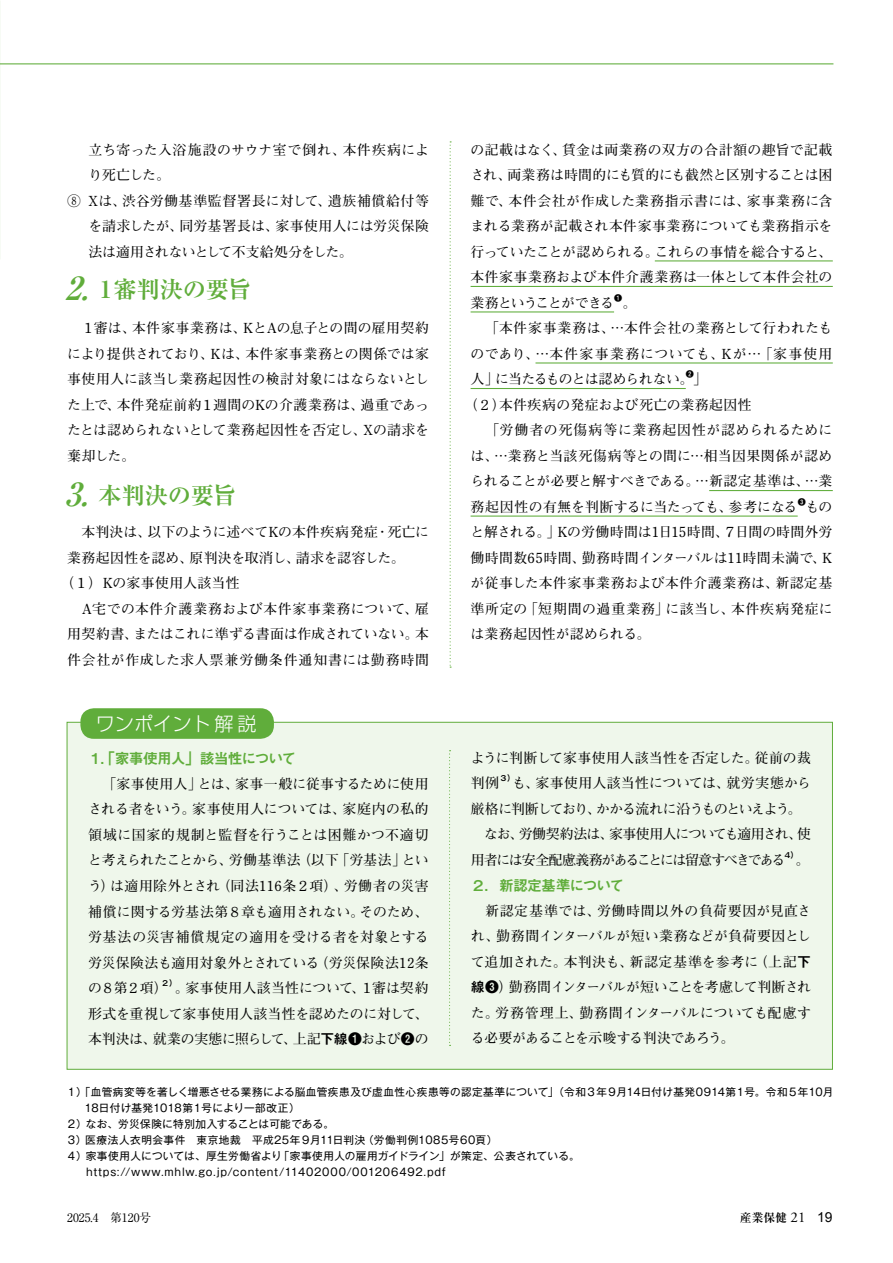
<style>
.page{position:relative;width:893px;height:1263px;background:#fff}
.page>*{position:absolute;margin:0;border:0;box-sizing:border-box;transform-origin:0 0}
.t1{font:700 23.4px "Ryumin Pro";letter-spacing:-.02em;color:#60ad3b}
.t2{font:300 19.2px "Shin Go Pro";color:#fff}
.t3{font:14.85px "Midashi Go Pro MB31";letter-spacing:-.06em;color:#60ad3b}
.t4{font:700 13.8px/25.5px "Futo Min A101 Pr 6";letter-spacing:.01em;color:#000;text-align:justify}
.t5{font:700 13.8px/25.5px "Futo Min A101 Pr 6";letter-spacing:-.055em;color:#000}
.t6{font:700 13.8px "Futo Min A101 Pr 6";letter-spacing:-.01em;color:#000}
.t7{font:700 13.8px "Futo Min A101 Pr 6";letter-spacing:.045em;color:#000}
.t8{font:700 13.8px "Futo Min A101 Pr 6";letter-spacing:.035em;color:#000}
.t9{font:700 13.8px "Futo Min A101 Pr 6";letter-spacing:.065em;color:#000}
.t10{font:700 13.8px "Futo Min A101 Pr 6";letter-spacing:.03em;color:#000}
.t11{font:700 13.8px "Futo Min A101 Pr 6";letter-spacing:-.03em;color:#000}
.t12{font:11.7px "Ryumin Pr 6 N";color:#000}
.t13{font:700 11.7px "Ryumin Pro";color:#000}
.t14{font:10.65px "Gothic MB101 Pro";letter-spacing:.03em;color:#000}
.t15{font:10.65px "Gothic MB101 Pro";letter-spacing:.07em;color:#000}
.t16{font:10.65px "Gothic MB101 Pro";letter-spacing:.05em;color:#000}
.t17{font:10.65px "Gothic MB101 Pro";letter-spacing:.01em;color:#000}
.t18{font:8.1px "Midashi Go Pro MB31";color:#000}
.s1{font-style:italic;font-size:31.95px}
.s2{font-family:"Midashi Go Pro MB31";font-weight:400}
.s3{font-family:"Adobe Garamond Pro";font-weight:400;font-size:14.85px}
.s4{font-family:"Arial";font-weight:400;font-size:13.8px}
</style>
<div class="page">
<hr style="left:655px;top:260px;width:178px;height:1px;background:#60ad3b">
<hr style="left:471px;top:286px;width:362px;height:1px;background:#60ad3b">
<hr style="left:471px;top:311px;width:143px;height:1px;background:#60ad3b">
<hr style="left:535px;top:362px;width:298px;height:1px;background:#60ad3b">
<hr style="left:471px;top:388px;width:215px;height:1px;background:#60ad3b">
<hr style="left:709px;top:490px;width:124px;height:1px;background:#60ad3b">
<hr style="left:471px;top:515px;width:327px;height:2px;background:#60ad3b">
<hr style="left:0;top:63px;width:833px;height:1px;background:#60ad3b">
<svg style="left:450px;top:141px;width:1px;height:527px"></svg>
<div style="left:67px;top:722px;width:766px;height:348px;background:#eff7eb;border:1px solid #60ad3b"></div>
<div style="left:80px;top:708px;width:194px;height:31px;background:#60ad3b;border-radius:13px"></div>
<svg style="left:449px;top:750px;width:2px;height:296px"></svg>
<p class="t10" style="left:88px;top:139px;width:342px">立ち寄った入浴施設のサウナ室で倒れ、本件疾病によ</p>
<p class="t4" style="left:88px;top:162px;width:83px">り死亡した。</p>
<p class="t7" style="left:67px;top:190px;width:363px">⑧ Xは、渋谷労働基準監督署長に対して、遺族補償給付等</p>
<p class="t4" style="left:88px;top:213px;width:342px">を請求したが、同労基署長は、家事使用人には労災保険</p>
<p class="t11" style="left:88px;top:241px;width:266px">法は適用されないとして不支給処分をした。</p>
<h1 class="t1" style="left:65px;top:271px;width:188px"><span class="s1">2.</span>１審判決の要旨</h1>
<p class="t4" style="left:67px;top:315px;width:363px">　１審は、本件家事業務は、KとAの息子との間の雇用契約により提供されており、Kは、本件家事業務との関係では家事使用人に該当し業務起因性の検討対象にはならないとした上で、本件発症前約１週間のKの介護業務は、過重であったとは認められないとして業務起因性を否定し、Xの請求を棄却した。</p>
<h1 class="t1" style="left:64px;top:476px;width:173px"><span class="s1">3.</span>本判決の要旨</h1>
<p class="t4" style="left:67px;top:519px;width:363px">　本判決は、以下のように述べてKの本件疾病発症・死亡に</p>
<p class="t4" style="left:67px;top:544px;width:339px">業務起因性を認め、原判決を取消し、請求を認容した。</p>
<p class="t4" style="left:60px;top:570px;width:181px">（１）Kの家事使用人該当性</p>
<p class="t8" style="left:67px;top:598px;width:363px">　A宅での本件介護業務および本件家事業務について、雇</p>
<p class="t6" style="left:67px;top:623px;width:363px">用契約書、またはこれに準ずる書面は作成されていない。本</p>
<p class="t9" style="left:67px;top:649px;width:363px">件会社が作成した求人票兼労働条件通知書には勤務時間</p>
<h2 class="t2" style="left:96px;top:708px;width:162px">ワンポイント解説</h2>
<p class="t3" style="left:88px;top:747px;width:210px">１.「家事使用人」該当性について</p>
<p class="t4" style="left:88px;top:770px;width:342px">　「家事使用人」とは、家事一般に従事するために使用される者をいう。家事使用人については、家庭内の私的領域に国家的規制と監督を行うことは困難かつ不適切と考えられたことから、労働基準法（以下「労基法」という）は適用除外とされ（同法116条２項）、労働者の災害補償に関する労基法第８章も適用されない。そのため、労基法の災害補償規定の適用を受ける者を対象とする労災保険法も適用対象外とされている（労災保険法12条の８第２項）</p>
<p class="t18" style="left:161px;top:977px;width:17px">２）</p>
<p class="t4" style="left:88px;top:974px;width:342px;text-indent:87px">。家事使用人該当性について、１審は契約形式を重視して家事使用人該当性を認めたのに対して、本判決は、就業の実態に照らして、上記<span class="s2">下線❶</span>および<span class="s2">❷</span>の</p>
<p class="t4" style="left:471px;top:136px;width:363px">の記載はなく、賃金は両業務の双方の合計額の趣旨で記載され、両業務は時間的にも質的にも截然と区別することは困難で、本件会社が作成した業務指示書には、家事業務に含まれる業務が記載され本件家事業務についても業務指示を行っていたことが認められる。これらの事情を総合すると、本件家事業務および本件介護業務は一体として本件会社の業務ということができる</p>
<p class="t18" style="left:614px;top:291px;width:10px">❶</p>
<p class="t4" style="left:471px;top:289px;width:363px;text-align:left;text-indent:152px">。<br>　「本件家事業務は、…本件会社の業務として行われたものであり、…本件家事業務についても、Kが…「家事使用人」に当たるものとは認められない。」</p>
<p class="t18" style="left:686px;top:368px;width:10px">❷</p>
<p class="t4" style="left:471px;top:391px;width:363px;text-align:left;text-indent:-7px">（２）本件疾病の発症および死亡の業務起因性<br>　「労働者の死傷病等に業務起因性が認められるためには、…業務と当該死傷病等との間に…相当因果関係が認められることが必要と解すべきである。…新認定基準は、…業務起因性の有無を判断するに当たっても、参考になる</p>
<p class="t18" style="left:798px;top:495px;width:10px">❸</p>
<p class="t4" style="left:471px;top:493px;width:363px;text-indent:335px">ものと解される。」Kの労働時間は1日15時間、７日間の時間外労働時間数65時間、勤務時間インターバルは11時間未満で、Kが従事した本件家事業務および本件介護業務は、新認定基準所定の「短期間の過重業務」に該当し、本件疾病発症には業務起因性が認められる。</p>
<p class="t4" style="left:471px;top:744px;width:342px">ように判断して家事使用人該当性を否定した。従前の裁判例</p>
<p class="t18" style="left:499px;top:772px;width:17px">３）</p>
<p class="t5" style="left:471px;top:770px;width:342px;text-indent:41px">も、家事使用人該当性については、就労実態から厳格に判断しており、かかる流れに沿うものといえよう。　なお、労働契約法は、家事使用人についても適用され、使用者には安全配慮義務があることには留意すべきである</p>
<p class="t18" style="left:783px;top:848px;width:17px">４）</p>
<p class="t4" style="left:796px;top:846px;width:15px">。</p>
<p class="t3" style="left:471px;top:873px;width:155px">２．新認定基準について</p>
<p class="t4" style="left:471px;top:897px;width:342px">　新認定基準では、労働時間以外の負荷要因が見直され、勤務間インターバルが短い業務などが負荷要因として追加された。本判決も、新認定基準を参考に（上記<span class="s2">下線❸</span>）勤務間インターバルが短いことを考慮して判断された。労務管理上、勤務間インターバルについても配慮する必要があることを示唆する判決であろう。</p>
<p class="t14" style="left:66px;top:1083px;width:769px">１）「血管病変等を著しく増悪させる業務による脳血管疾患及び虚血性心疾患等の認定基準について」（令和３年９月14日付け基発0914第１号。令和５年10月</p>
<p class="t17" style="left:84px;top:1099px;width:217px">18日付け基発1018第１号により一部改正）</p>
<p class="t14" style="left:66px;top:1115px;width:269px">２）なお、労災保険に特別加入することは可能である。</p>
<p class="t16" style="left:66px;top:1131px;width:433px">３）医療法人衣明会事件　東京地裁　平成25年９月11日判決（労働判例1085号60頁）</p>
<p class="t14" style="left:66px;top:1147px;width:515px">４）家事使用人については、厚生労働省より「家事使用人の雇用ガイドライン」が策定、公表されている。</p>
<p class="t15" style="left:66px;top:1163px;width:381px">　 https://www.mhlw.go.jp/content/11402000/001206492.pdf</p>
<p class="t12" style="left:67px;top:1208px;width:86px">2025.4　第120号</p>
<p class="t13" style="left:740px;top:1208px;width:94px">産業保健 <span class="s3">21</span> <span class="s4">19</span></p>
</div>
